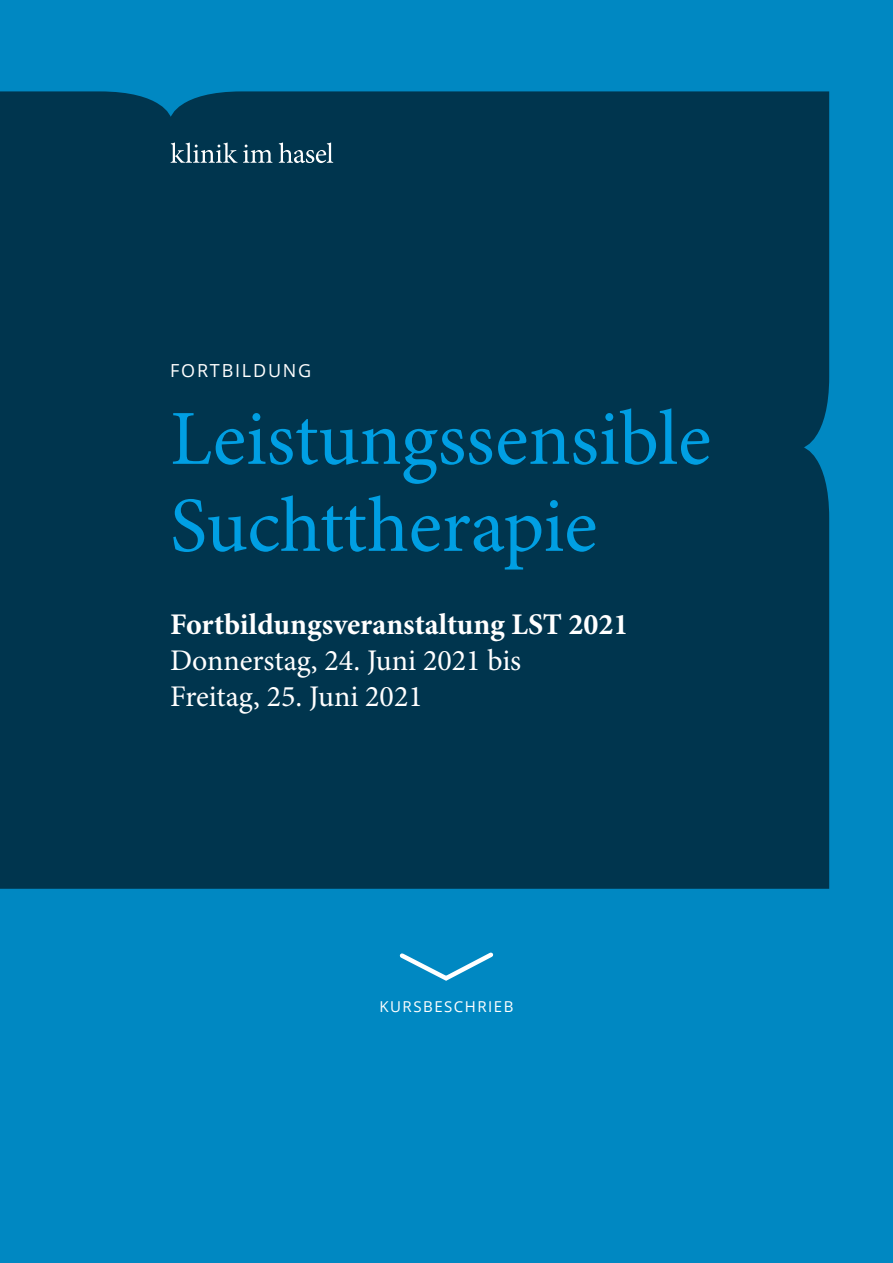
<style>
.page{position:relative;width:893px;height:1263px;background:#0088c2}
.page>*{position:absolute;margin:0;border:0;box-sizing:border-box;transform-origin:0 0}
.t1{font:78px/87px "Minion Pro";letter-spacing:-.005em;color:#009fe3}
.t2{font:30px "Minion Pro";color:#fff}
.t3{font:700 30px "Minion Pro";color:#fff}
.t4{font:18px "Open Sans";letter-spacing:.1em;color:#fff}
.t5{font:15px "Open Sans";letter-spacing:.1em;color:#fff}
</style>
<div class="page">
<div style="left:0;top:91px;width:829px;height:798px;background:#00354e"></div>
<svg style="left:399px;top:952px;width:95px;height:29px"></svg>
<svg style="left:171px;top:142px;width:66px;height:21px"></svg>
<svg style="left:243px;top:145px;width:29px;height:18px"></svg>
<svg style="left:279px;top:142px;width:54px;height:21px"></svg>
<p class="t4" style="left:170px;top:358px;width:143px">FORTBILDUNG</p>
<p class="t1" style="left:170px;top:399px;width:543px">Leistungssensible<br>Suchttherapie</p>
<p class="t3" style="left:170px;top:606px;width:460px">Fortbildungsveranstaltung LST 2021</p>
<p class="t2" style="left:170px;top:642px;width:353px">Donnerstag, 24. Juni 2021 bis</p>
<p class="t2" style="left:170px;top:678px;width:254px">Freitag, 25. Juni 2021</p>
<p class="t5" style="left:379px;top:996px;width:135px">KURSBESCHRIEB</p>
</div>
